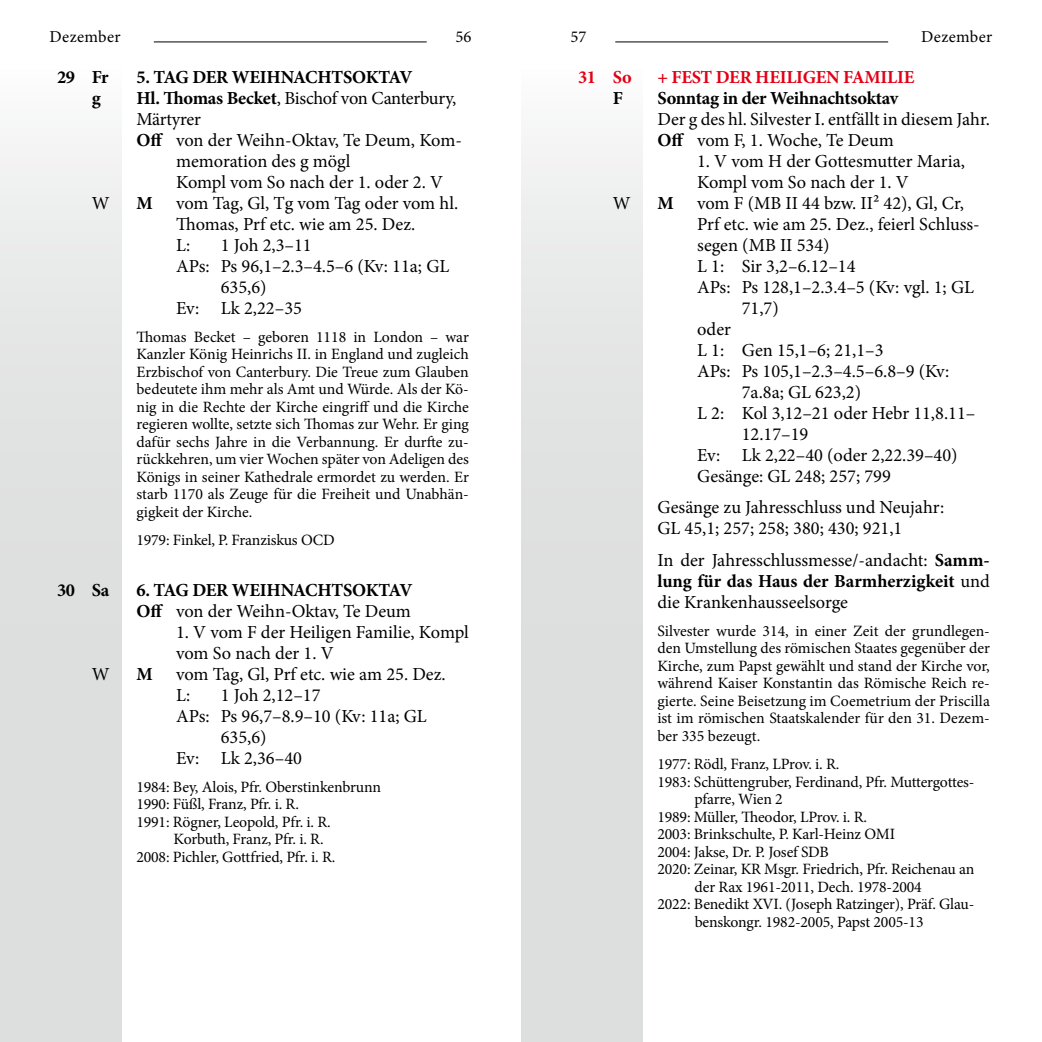
<style>
.page{position:relative;width:1042px;height:1042px;background:#fff}
.page>*{position:absolute;margin:0;border:0;box-sizing:border-box;transform-origin:0 0}
.t1{font:18.38px/21px "Minion Pro";color:#000}
.t2{font:700 18.38px/21px "Minion Pro";letter-spacing:-.015em;color:#000}
.t3{font:18.38px "Minion Pro";letter-spacing:-.02em;color:#000}
.t4{font:700 18.38px "Minion Pro";letter-spacing:-.015em;color:#e30015}
.t5{font:16.62px "Minion Pro";letter-spacing:.02em;color:#000}
.t6{font:15.75px/17.5px "Minion Pro";letter-spacing:-.01em;color:#000;text-align:justify}
.s1{font-weight:700}
.s2{font-weight:400}
</style>
<div class="page">
<div style="left:0;top:69px;width:122px;height:973px;background:linear-gradient(to bottom,#f0f0f0,#d6d8d8)"></div>
<div style="left:521px;top:69px;width:121px;height:973px;background:linear-gradient(to bottom,#f0f0f0,#d6d8d8)"></div>
<hr style="left:615px;top:41px;width:273px;height:1px;background:#000">
<hr style="left:154px;top:41px;width:273px;height:1px;background:#000">
<p class="t5" style="left:50px;top:25px;width:73px">Dezember</p>
<p class="t5" style="left:455px;top:25px;width:17px">56</p>
<p class="t5" style="left:570px;top:25px;width:17px">57</p>
<p class="t5" style="left:921px;top:25px;width:73px">Dezember</p>
<p class="t4" style="left:578px;top:64px;width:55px">31 So</p>
<p class="t4" style="left:657px;top:64px;width:259px">+ FEST DER HEILIGEN FAMILIE</p>
<p class="t2" style="left:613px;top:87px;width:12px">F</p>
<p class="t2" style="left:657px;top:87px;width:242px">Sonntag in der Weihnachtsoktav</p>
<p class="t1" style="left:657px;top:109px;width:332px">Der g des hl. Silvester I. entfällt in diesem Jahr.<br><span class="s1">Off</span> vom F, 1. Woche, Te Deum</p>
<p class="t1" style="left:697px;top:151px;width:269px">1. V vom H der Gottesmutter Maria,<br>Kompl vom So nach der 1. V</p>
<p class="t1" style="left:613px;top:193px;width:19px">W</p>
<p class="t2" style="left:657px;top:192px;width:18px">M</p>
<p class="t1" style="left:697px;top:193px;width:268px">vom F (MB II 44 bzw. II² 42), Gl, Cr,</p>
<p class="t1" style="left:697px;top:214px;width:284px">Prf etc. wie am 25. Dez., feierl Schluss-</p>
<p class="t1" style="left:697px;top:235px;width:134px">segen (MB II 534)</p>
<p class="t1" style="left:697px;top:256px;width:160px">L 1: Sir 3,2–6.12–14</p>
<p class="t1" style="left:697px;top:277px;width:278px">APs: Ps 128,1–2.3.4–5 (Kv: vgl. 1; GL</p>
<p class="t1" style="left:742px;top:298px;width:39px">71,7)</p>
<p class="t1" style="left:697px;top:319px;width:35px">oder</p>
<p class="t1" style="left:697px;top:340px;width:188px">L 1: Gen 15,1–6; 21,1–3</p>
<p class="t1" style="left:697px;top:361px;width:254px">APs: Ps 105,1–2.3–4.5–6.8–9 (Kv:</p>
<p class="t1" style="left:742px;top:382px;width:121px">7a.8a; GL 623,2)</p>
<p class="t1" style="left:697px;top:403px;width:280px">L 2: Kol 3,12–21 oder Hebr 11,8.11–</p>
<p class="t1" style="left:742px;top:424px;width:68px">12.17–19</p>
<p class="t1" style="left:697px;top:445px;width:262px">Ev: Lk 2,22–40 (oder 2,22.39–40)</p>
<p class="t1" style="left:697px;top:466px;width:195px">Gesänge: GL 248; 257; 799</p>
<p class="t1" style="left:657px;top:497px;width:288px">Gesänge zu Jahresschluss und Neujahr:<br>GL 45,1; 257; 258; 380; 430; 921,1</p>
<p class="t1" style="left:657px;top:550px;width:334px;text-align:justify">In der Jahresschlussmesse/-andacht: <span class="s1">Samm&shy;lung für das Haus der Barmherzigkeit</span> und die Krankenhausseelsorge</p>
<p class="t6" style="left:657px;top:622px;width:334px">Silvester wurde 314, in einer Zeit der grundlegen&shy;den Umstellung des römischen Staates gegenüber der Kirche, zum Papst gewählt und stand der Kirche vor, während Kaiser Konstantin das Römische Reich re&shy;gierte. Seine Beisetzung im Coemetrium der Priscilla ist im römischen Staatskalender für den 31. Dezem&shy;ber 335 bezeugt.</p>
<p class="t6" style="left:657px;top:755px;width:182px">1977: Rödl, Franz, LProv. i. R.</p>
<p class="t6" style="left:657px;top:773px;width:318px">1983: Schüttengruber, Ferdinand, Pfr. Muttergottes-</p>
<p class="t6" style="left:694px;top:790px;width:90px">pfarre, Wien 2</p>
<p class="t6" style="left:657px;top:808px;width:209px">1989: Müller, Theodor, LProv. i. R.</p>
<p class="t6" style="left:657px;top:825px;width:239px">2003: Brinkschulte, P. Karl-Heinz OMI</p>
<p class="t6" style="left:657px;top:843px;width:173px">2004: Jakse, Dr. P. Josef SDB</p>
<p class="t6" style="left:657px;top:860px;width:318px">2020: Zeinar, KR Msgr. Friedrich, Pfr. Reichenau an</p>
<p class="t6" style="left:694px;top:878px;width:229px">der Rax 1961-2011, Dech. 1978-2004</p>
<p class="t6" style="left:657px;top:895px;width:318px">2022: Benedikt XVI. (Joseph Ratzinger), Präf. Glau-</p>
<p class="t6" style="left:695px;top:913px;width:230px">benskongr. 1982-2005, Papst 2005-13</p>
<p class="t2" style="left:57px;top:66px;width:53px">29 Fr</p>
<p class="t2" style="left:136px;top:66px;width:277px">5. TAG DER WEIHNACHTSOKTAV</p>
<p class="t2" style="left:92px;top:87px;width:11px">g</p>
<p class="t3" style="left:136px;top:86px;width:321px"><span class="s1">Hl. Thomas Becket</span>, Bischof von Canterbury,</p>
<p class="t1" style="left:136px;top:109px;width:66px">Märtyrer</p>
<p class="t1" style="left:136px;top:130px;width:327px"><span class="s1">Off</span> von der Weihn-Oktav, Te Deum, Kom-</p>
<p class="t1" style="left:176px;top:151px;width:176px">memoration des g mögl</p>
<p class="t1" style="left:176px;top:172px;width:268px">Kompl vom So nach der 1. oder 2. V</p>
<p class="t1" style="left:92px;top:193px;width:19px">W</p>
<p class="t2" style="left:136px;top:192px;width:18px">M</p>
<p class="t1" style="left:176px;top:193px;width:281px">vom Tag, Gl, Tg vom Tag oder vom hl.<br>Thomas, Prf etc. wie am 25. Dez.<br>L:</p>
<p class="t1" style="left:221px;top:235px;width:92px">1 Joh 2,3–11</p>
<p class="t1" style="left:176px;top:256px;width:275px">APs: Ps 96,1–2.3–4.5–6 (Kv: 11a; GL</p>
<p class="t1" style="left:221px;top:277px;width:47px">635,6)</p>
<p class="t1" style="left:176px;top:298px;width:127px">Ev: Lk 2,22–35</p>
<p class="t6" style="left:136px;top:328px;width:334px">Thomas Becket – geboren 1118 in London – war Kanzler König Heinrichs II. in England und zugleich Erzbischof von Canterbury. Die Treue zum Glauben bedeutete ihm mehr als Amt und Würde. Als der Kö&shy;nig in die Rechte der Kirche eingriff und die Kirche regieren wollte, setzte sich Thomas zur Wehr. Er ging dafür sechs Jahre in die Verbannung. Er durfte zu&shy;rückkehren, um vier Wochen später von Adeligen des Königs in seiner Kathedrale ermordet zu werden. Er starb 1170 als Zeuge für die Freiheit und Unabhän&shy;gigkeit der Kirche.</p>
<p class="t6" style="left:136px;top:531px;width:200px">1979: Finkel, P. Franziskus OCD</p>
<p class="t2" style="left:57px;top:579px;width:54px">30 Sa</p>
<p class="t2" style="left:136px;top:579px;width:277px">6. TAG DER WEIHNACHTSOKTAV<br>Off <span class="s2">von der Weihn-Oktav, Te Deum</span></p>
<p class="t1" style="left:176px;top:621px;width:294px">1. V vom F der Heiligen Familie, Kompl vom So nach der 1. V</p>
<p class="t1" style="left:92px;top:663px;width:19px">W</p>
<p class="t2" style="left:136px;top:663px;width:18px">M</p>
<p class="t1" style="left:176px;top:663px;width:269px">vom Tag, Gl, Prf etc. wie am 25. Dez.<br>L:</p>
<p class="t1" style="left:221px;top:684px;width:101px">1 Joh 2,12–17</p>
<p class="t1" style="left:176px;top:705px;width:252px">APs: Ps 96,7–8.9–10 (Kv: 11a; GL</p>
<p class="t1" style="left:221px;top:726px;width:47px">635,6)</p>
<p class="t1" style="left:176px;top:747px;width:127px">Ev: Lk 2,36–40</p>
<p class="t6" style="left:136px;top:778px;width:246px">1984: Bey, Alois, Pfr. Oberstinkenbrunn</p>
<p class="t6" style="left:136px;top:795px;width:162px">1990: Füßl, Franz, Pfr. i. R.</p>
<p class="t6" style="left:136px;top:813px;width:194px">1991: Rögner, Leopold, Pfr. i. R.</p>
<p class="t6" style="left:174px;top:830px;width:150px">Korbuth, Franz, Pfr. i. R.</p>
<p class="t6" style="left:136px;top:848px;width:199px">2008: Pichler, Gottfried, Pfr. i. R.</p>
</div>
